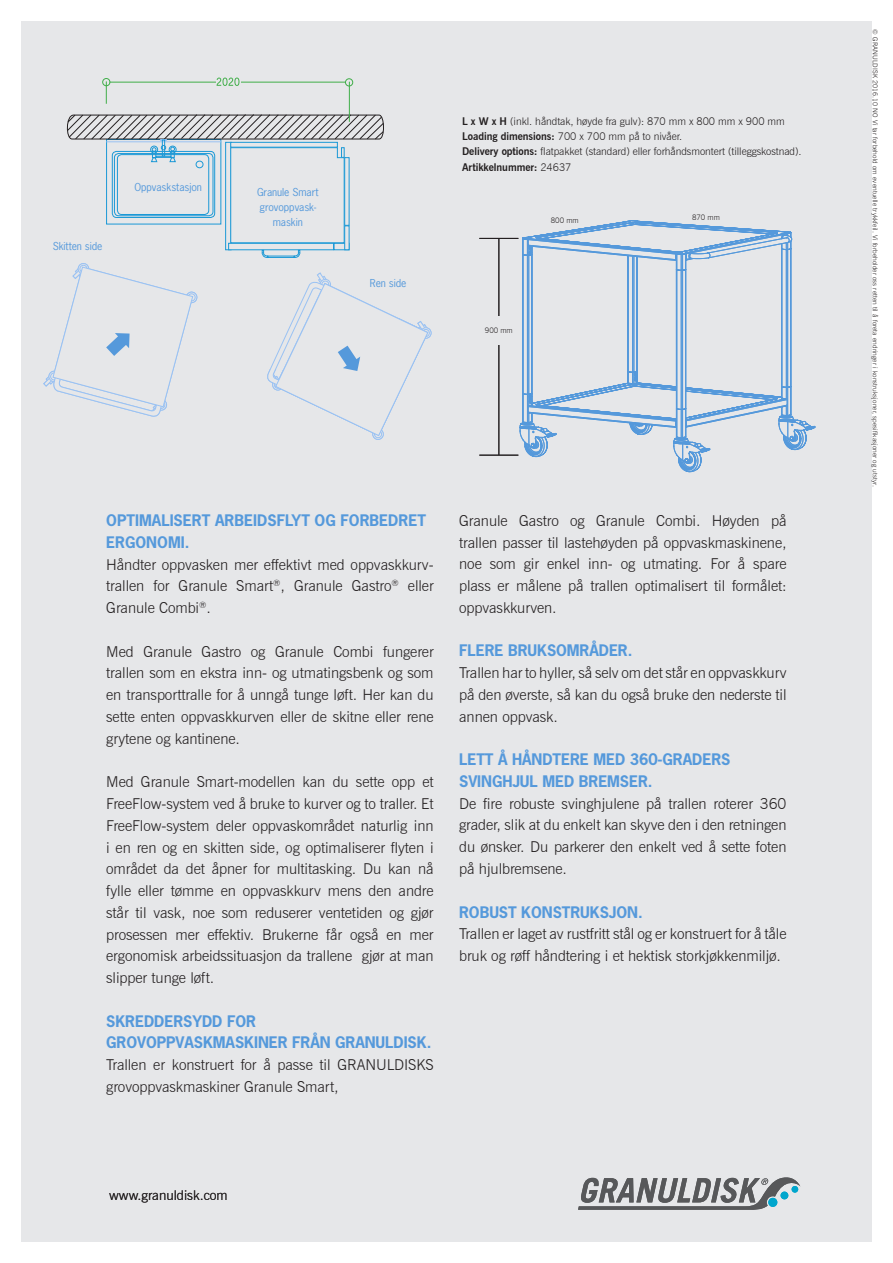
<style>
.page{position:relative;width:893px;height:1263px;background:#fff}
.page>*{position:absolute;margin:0;border:0;box-sizing:border-box;transform-origin:0 0}
.Body_9{font:300 15px/21.8px "News Gothic BT";letter-spacing:-.005em;color:#231f20;text-align:justify}
.Body_9-2{font:700 15px/21.8px "News Gothic Std";letter-spacing:-.005em;color:#5599db}
.Body_9-3{font:300 13.5px "News Gothic BT";color:#231f20}
.Body_9-4{font:300 10.5px "News Gothic BT";letter-spacing:-.005em;color:#231f20}
.Body_9-5{font:700 10.5px "News Gothic BT";letter-spacing:-.005em;color:#231f20}
.Body_9-6{font:10.35px/15px "News Gothic Std";letter-spacing:-.005em;color:#5599db;text-align:center}
.Body_9-7{font:300 7.5px "News Gothic BT";letter-spacing:-.005em;color:#231f20}
.Bröd_7_2_10__vit{font:300 6.75px "News Gothic BT";letter-spacing:.01em;color:#231f20}
.s1{font-weight:700}
.s2{font-weight:300}
</style>
<div class="page">
<div style="left:21px;top:21px;width:851px;height:1221px;background:#e6e7e9"></div>
<svg style="left:225px;top:243px;width:3px;height:7px"></svg>
<div style="left:228px;top:243px;width:106px;height:7px;background:#e6e7e9;border:1px solid #1c99d6"></div>
<div style="left:334px;top:243px;width:15px;height:7px;background:#e6e7e9;border:1px solid #1c99d6"></div>
<svg style="left:344px;top:243px;width:5px;height:7px"></svg>
<svg style="left:262px;top:250px;width:38px;height:8px"></svg>
<svg style="left:106px;top:81px;width:1px;height:23px"></svg>
<hr style="left:109px;top:82px;width:236px;height:1px;background:#40ae49">
<hr style="left:349px;top:82px;width:1px;height:40px;background:#40ae49">
<div style="left:102px;top:78px;width:8px;height:8px;border:1px solid #40ae49;border-radius:50%"></div>
<div style="left:345px;top:78px;width:8px;height:8px;border:1px solid #40ae49;border-radius:50%"></div>
<svg style="left:216px;top:77px;width:24px;height:9px"></svg>
<svg style="left:217px;top:78px;width:22px;height:8px"></svg>
<svg style="left:66px;top:114px;width:318px;height:129px"></svg>
<div style="left:162px;top:140px;width:3px;height:16px;border:1px solid #1c99d6"></div>
<svg style="left:578px;top:1177px;width:222px;height:33px"></svg>
<div style="left:768px;top:1198px;width:9px;height:9px;background:#00a6cd;border-radius:50%"></div>
<div style="left:420px;top:327px;width:11px;height:11px;border:1px solid #9ac2f3;border-radius:50%"></div>
<div style="left:422px;top:329px;width:8px;height:8px;border:1px solid #9ac2f3;border-radius:50%"></div>
<div style="left:372px;top:429px;width:12px;height:11px;border:1px solid #9ac2f3;border-radius:50%"></div>
<div style="left:374px;top:430px;width:8px;height:8px;border:1px solid #9ac2f3;border-radius:50%"></div>
<svg style="left:267px;top:272px;width:162px;height:164px"></svg>
<svg style="left:43px;top:263px;width:154px;height:154px"></svg>
<svg style="left:520px;top:220px;width:295px;height:252px"></svg>
<hr style="left:479px;top:455px;width:39px;height:1px;background:#231f20">
<hr style="left:479px;top:238px;width:39px;height:1px;background:#231f20">
<hr style="left:499px;top:238px;width:1px;height:217px;background:#231f20">
<div style="left:549px;top:206px;width:31px;height:19px;background:#e6e7e9"></div>
<div style="left:690px;top:203px;width:31px;height:19px;background:#e6e7e9"></div>
<div style="left:483px;top:316px;width:31px;height:29px;background:#e6e7e9"></div>
<p class="Body_9-6" style="left:53px;top:239px;width:51px">Skitten side</p>
<p class="Body_9-6" style="left:134px;top:179px;width:69px">Oppvaskstasjon</p>
<p class="Body_9-6" style="left:257px;top:185px;width:63px">Granule Smart grovoppvask&shy;maskin</p>
<p class="Body_9-6" style="left:370px;top:276px;width:38px">Ren side</p>
<p class="Body_9-4" style="left:462px;top:115px;width:324px"><span class="s1">L x W x H</span> (inkl. håndtak, høyde fra gulv): 870 mm x 800 mm x 900 mm</p>
<p class="Body_9-4" style="left:462px;top:130px;width:222px"><span class="s1">Loading dimensions:</span> 700 x 700 mm på to nivåer.</p>
<p class="Body_9-4" style="left:462px;top:145px;width:341px"><span class="s1">Delivery options:</span> flatpakket (standard) eller forhåndsmontert (tilleggskostnad).</p>
<p class="Body_9-5" style="left:462px;top:160px;width:111px">Artikkelnummer: <span class="s2">24637</span></p>
<p class="Body_9-7" style="left:551px;top:216px;width:29px">800 mm</p>
<p class="Body_9-7" style="left:485px;top:326px;width:29px">900 mm</p>
<p class="Body_9-7" style="left:692px;top:213px;width:29px">870 mm</p>
<p class="Body_9-2" style="left:106px;top:509px;width:321px">OPTIMALISERT ARBEIDSFLYT OG FORBEDRET<br>ERGONOMI.</p>
<p class="Body_9" style="left:106px;top:553px;width:329px">Håndter oppvasken mer effektivt med oppvaskkurv&shy;trallen for Granule Smart<sup>®</sup>, Granule Gastro<sup>®</sup> eller Granule Combi<sup>®</sup>.</p>
<p class="Body_9" style="left:106px;top:640px;width:329px">Med Granule Gastro og Granule Combi fungerer trallen som en ekstra inn- og utmatingsbenk og som en transporttralle for å unngå tunge løft. Her kan du sette enten oppvaskkurven eller de skitne eller rene grytene og kantinene.</p>
<p class="Body_9" style="left:106px;top:771px;width:329px">Med Granule Smart-modellen kan du sette opp et FreeFlow-system ved å bruke to kurver og to traller. Et FreeFlow-system deler oppvaskområdet naturlig inn i en ren og en skitten side, og optimaliserer flyten i området da det åpner for multitasking. Du kan nå fylle eller tømme en oppvaskkurv mens den andre står til vask, noe som reduserer ventetiden og gjør prosessen mer effektiv. Brukerne får også en mer ergonomisk arbeidssituasjon da trallene gjør at man slipper tunge løft.</p>
<p class="Body_9-2" style="left:106px;top:1010px;width:327px">SKREDDERSYDD FOR<br>GROVOPPVASKMASKINER FRÅN GRANULDISK.</p>
<p class="Body_9" style="left:106px;top:1054px;width:329px">Trallen er konstruert for å passe til GRANULDISKS grovoppvaskmaskiner Granule Smart,</p>
<p class="Body_9" style="left:459px;top:510px;width:329px">Granule Gastro og Granule Combi. Høyden på trallen passer til lastehøyden på oppvaskmaskinene, noe som gir enkel inn- og utmating. For å spare plass er målene på trallen optimalisert til formålet: oppvaskkurven.</p>
<p class="Body_9-2" style="left:459px;top:640px;width:175px">FLERE BRUKSOMRÅDER.</p>
<p class="Body_9" style="left:459px;top:662px;width:329px">Trallen har to hyller, så selv om det står en oppvaskkurv på den øverste, så kan du også bruke den nederste til annen oppvask.</p>
<p class="Body_9-2" style="left:459px;top:748px;width:273px">LETT Å HÅNDTERE MED 360-GRADERS<br>SVINGHJUL MED BREMSER.</p>
<p class="Body_9" style="left:459px;top:792px;width:329px">De fire robuste svinghjulene på trallen roterer 360 grader, slik at du enkelt kan skyve den i den retningen du ønsker. Du parkerer den enkelt ved å sette foten på hjulbremsene.</p>
<p class="Body_9-2" style="left:459px;top:901px;width:185px">ROBUST KONSTRUKSJON.</p>
<p class="Body_9" style="left:459px;top:923px;width:329px">Trallen er laget av rustfritt stål og er konstruert for å tåle bruk og røff håndtering i et hektisk storkjøkkenmiljø.</p>
<p class="Body_9-3" style="left:109px;top:1187px;width:120px">www.granuldisk.com</p>
<p class="Bröd_7_2_10__vit" style="left:879px;top:29px;width:459px;rotate:90deg">© GRANULDISK 2016.10 NO Vi tar forbehold om eventuelle trykkfeil. Vi forbeholder oss retten til å foreta endringer i konstruksjoner, spesifikasjoner og utstyr.</p>
</div>
